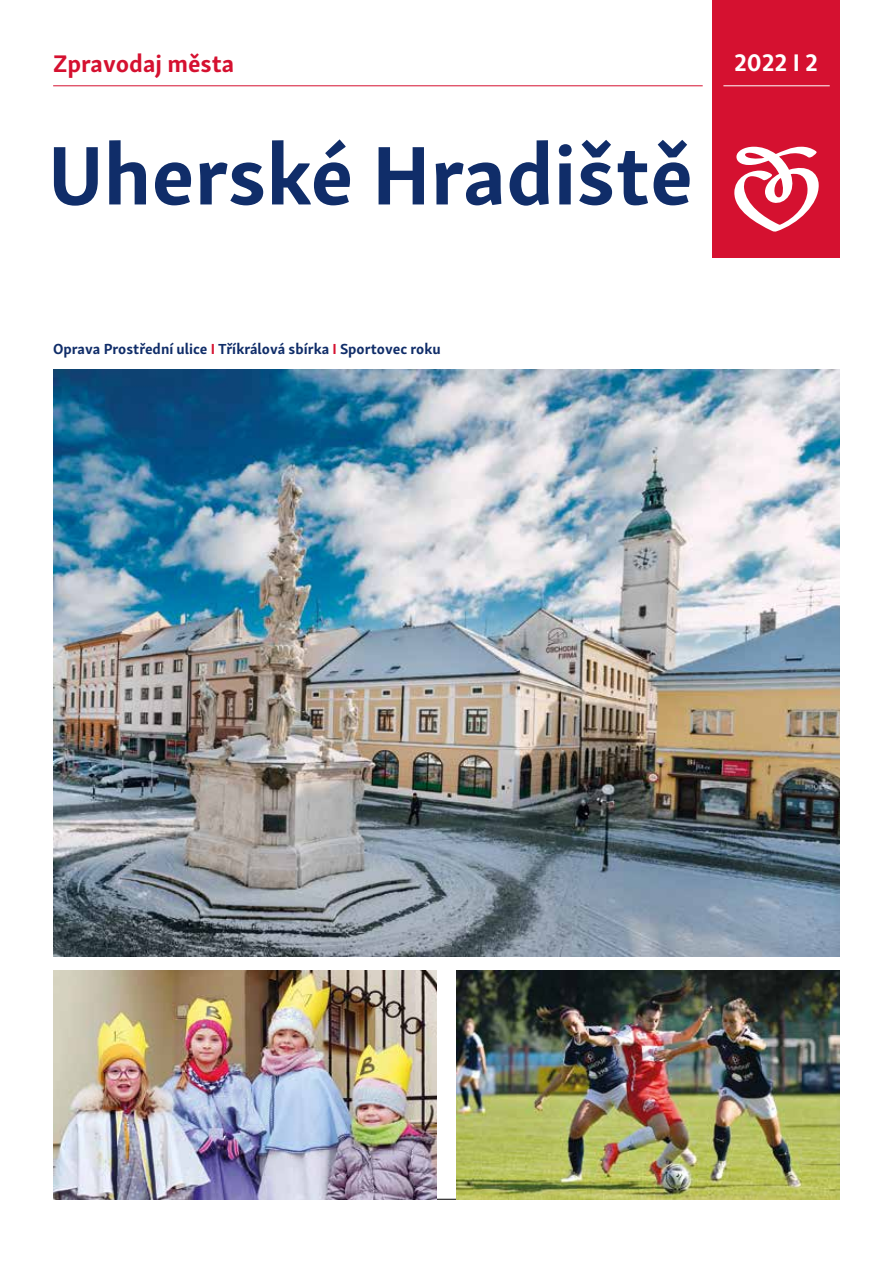
<style>
.page{position:relative;width:893px;height:1263px;background:#fff}
.page>*{position:absolute;margin:0;border:0;box-sizing:border-box;transform-origin:0 0}
.t1{font:700 85.5px "Skolar Sans Latn";color:#102d69}
.t2{font:700 24.75px "Skolar Sans Latn";color:#d51130}
.t3{font:700 24.75px "Skolar Sans Latn";color:#fff}
.t4{font:700 15px "Skolar Sans Latn";color:#102d69}
.s1{color:#d51130}
</style>
<div class="page">
<hr style="left:53px;top:1199px;width:787px;height:1px;background:#000">
<img style="left:53px;top:370px;width:787px;height:587px">
<img style="left:53px;top:970px;width:384px;height:229px">
<img style="left:456px;top:970px;width:384px;height:229px">
<hr style="left:53px;top:85px;width:650px;height:1px;background:#d51130">
<div style="left:712px;top:0;width:128px;height:257px;background:#d51130"></div>
<hr style="left:723px;top:85px;width:107px;height:1px;background:#fff">
<svg style="left:734px;top:147px;width:85px;height:85px"></svg>
<h2 class="t2" style="left:53px;top:43px;width:183px">Zpravodaj města</h2>
<h1 class="t1" style="left:48px;top:106px;width:647px">Uherské Hradiště</h1>
<h2 class="t3" style="left:734px;top:42px;width:85px">2022 I 2</h2>
<p class="t4" style="left:53px;top:336px;width:389px">Oprava Prostřední ulice <span class="s1">I</span> Tříkrálová sbírka <span class="s1">I</span> Sportovec roku</p>
</div>
